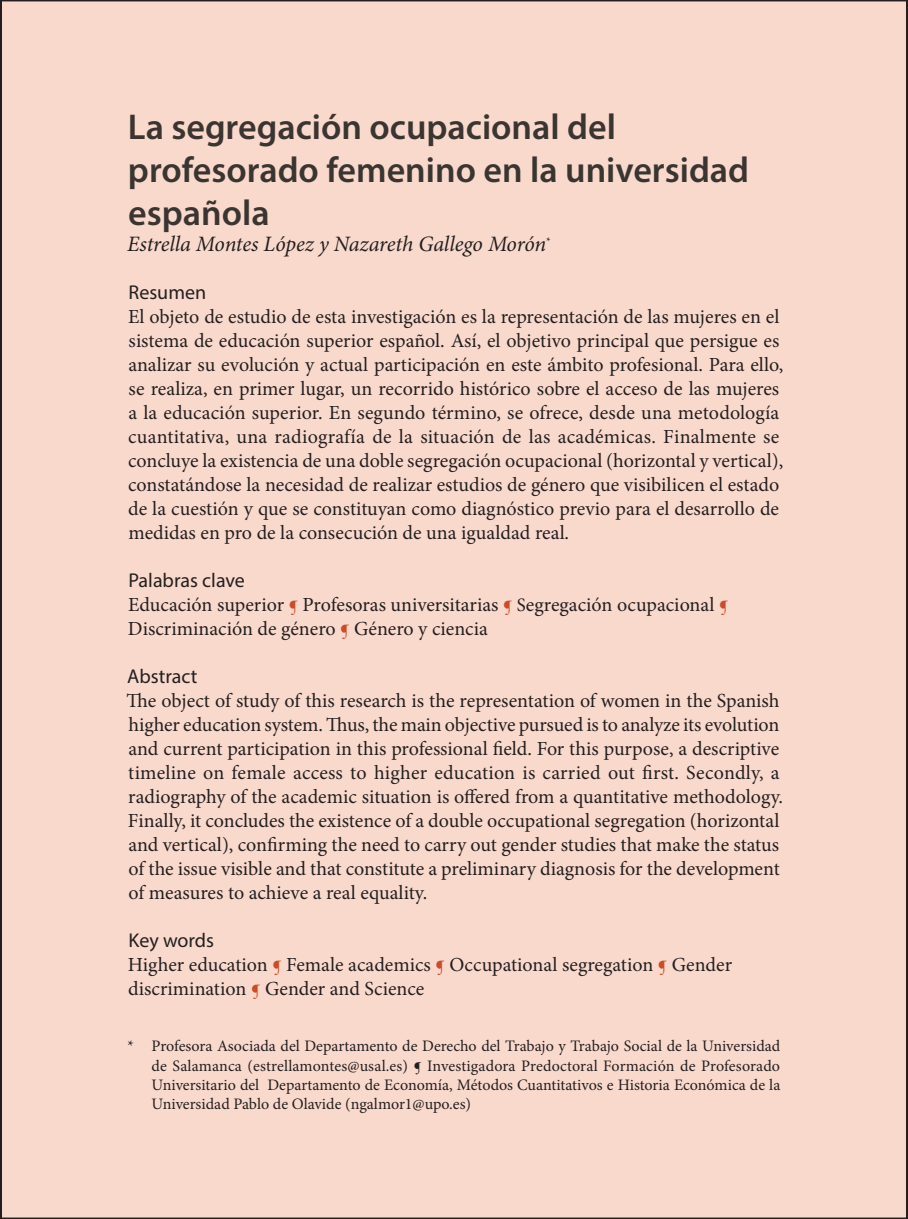
<style>
.page{position:relative;width:908px;height:1219px;background:#fff}
.page>*{position:absolute;margin:0;border:0;box-sizing:border-box;transform-origin:0 0}
.t1{font:600 36px/43.2px "Myriad Pro";color:#3b3532}
.t2{font:italic 22px "Minion Pro";letter-spacing:-.01em;color:#231f20}
.t3{font:20px/24px "Minion Pro";letter-spacing:-.005em;color:#231f20}
.t4{font:20px "Myriad Pro";color:#231f20}
.t5{font:16px/19.2px "Minion Pro";color:#231f20;text-align:justify}
.s1{font-size:19px;color:#cc4c27}
.s2{font-size:19px}
</style>
<div class="page">
<div style="left:1px;top:0;width:905px;height:1218px;background:#fad9cd"></div>
<h1 class="t1" style="left:128px;top:104px;width:622px">La segregación ocupacional del profesorado femenino en la universidad española</h1>
<p class="t2" style="left:127px;top:229px;width:425px">Estrella Montes López y Nazareth Gallego Morón<sup>*</sup></p>
<p class="t4" style="left:128px;top:280px;width:79px">Resumen</p>
<p class="t3" style="left:128px;top:305px;width:656px">El objeto de estudio de esta investigación es la representación de las mujeres en el sistema de educación superior español. Así, el objetivo principal que persigue es analizar su evolución y actual participación en este ámbito profesional. Para ello, se realiza, en primer lugar, un recorrido histórico sobre el acceso de las mujeres a la educación superior. En segundo término, se ofrece, desde una metodología cuantitativa, una radiografía de la situación de las académicas. Finalmente se concluye la existencia de una doble segregación ocupacional (horizontal y vertical), constatándose la necesidad de realizar estudios de género que visibilicen el estado de la cuestión y que se constituyan como diagnóstico previo para el desarrollo de medidas en pro de la consecución de una igualdad real.</p>
<p class="t4" style="left:128px;top:568px;width:118px">Palabras clave</p>
<p class="t3" style="left:128px;top:593px;width:601px">Educación superior <span class="s1">¶</span> Profesoras universitarias <span class="s1">¶</span> <span class="s2">S</span>egregación ocupacional <span class="s1">¶<br></span>Discriminación de género <span class="s1">¶</span> Género y ciencia</p>
<p class="t4" style="left:127px;top:664px;width:72px">Abstract</p>
<p class="t3" style="left:126px;top:689px;width:657px">The object of study of this research is the representation of women in the Spanish higher education system. Thus, the main objective pursued is to analyze its evolution and current participation in this professional field. For this purpose, a descriptive timeline on female access to higher education is carried out first. Secondly, a radiography of the academic situation is offered from a quantitative methodology.<br>Finally, it concludes the existence of a double occupational segregation (horizontal and vertical), confirming the need to carry out gender studies that make the status of the issue visible and that constitute a preliminary diagnosis for the development of measures to achieve a real equality.</p>
<p class="t4" style="left:128px;top:928px;width:87px">Key words</p>
<p class="t3" style="left:128px;top:953px;width:605px">Higher education <span class="s1">¶</span> Female academics <span class="s1">¶</span> Occupational segregation <span class="s1">¶</span> Gender discrimination <span class="s1">¶</span> Gender and Science</p>
<p class="t5" style="left:152px;top:1037px;width:630px;text-indent:-24px">* Profesora Asociada del Departamento de Derecho del Trabajo y Trabajo Social de la Universidad de Salamanca (estrellamontes@usal.es) ¶ Investigadora Predoctoral Formación de Profesorado Universitario del Departamento de Economía, Métodos Cuantitativos e Historia Económica de la Universidad Pablo de Olavide (ngalmor1@upo.es)</p>
</div>
